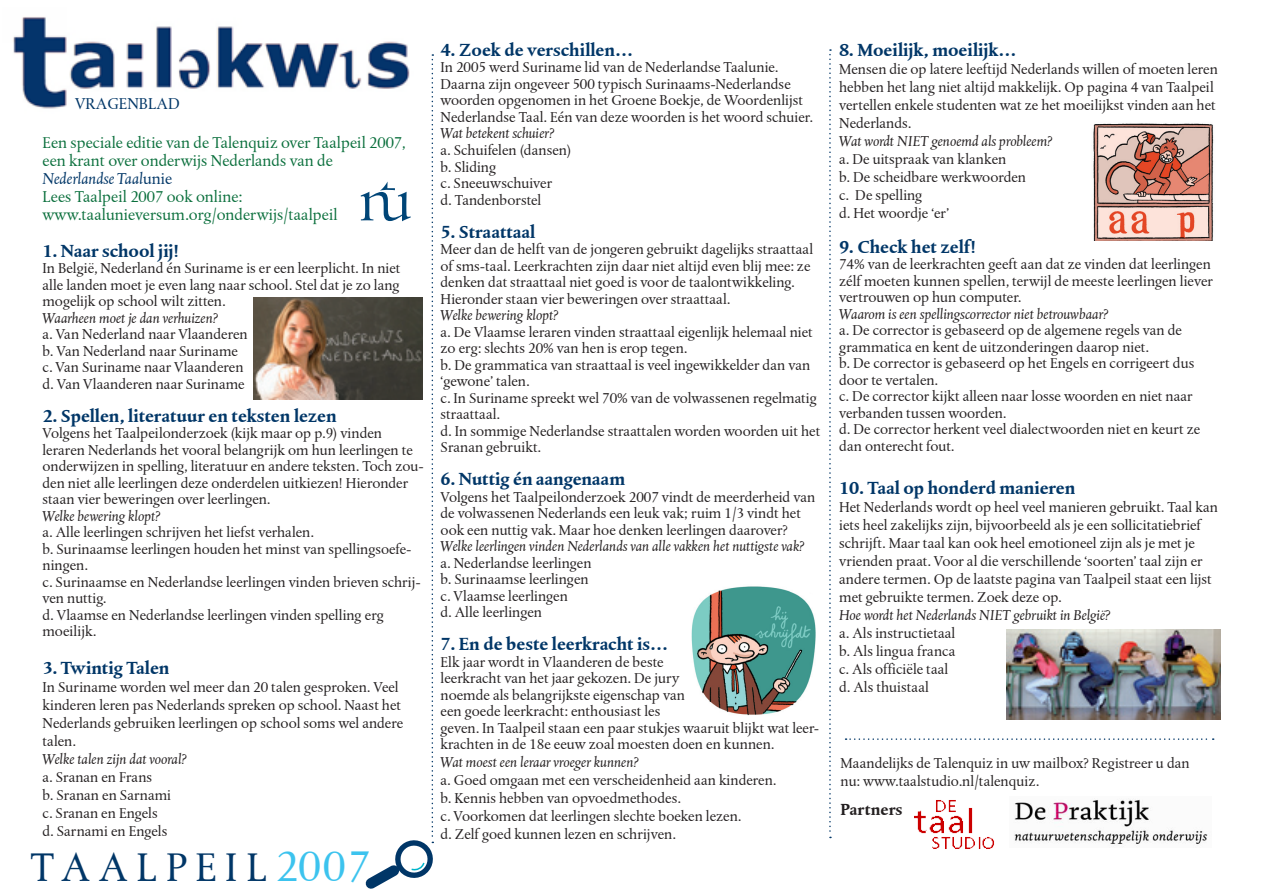
<style>
.page{position:relative;width:1263px;height:893px;background:#fff}
.page>*{position:absolute;margin:0;border:0;box-sizing:border-box;transform-origin:0 0}
.t1{font:42px "DTL Albertina T";letter-spacing:.2em;color:#003667}
.t2{font:700 18px "DTL Albertina T";color:#003667}
.t3{font:16.5px/18px "DTL Albertina T";color:#0a6f3c}
.t4{font:italic 16.5px "DTL Albertina T";color:#003667}
.t5{font:16.5px "DTL Albertina T";color:#003667}
.t6{font:700 16.5px "DTL Albertina T";color:#231f20}
.t7{font:15px/16.5px "DTL Albertina T";color:#231f20}
.t8{font:italic 15px "DTL Albertina T";color:#231f20}
.s1{font-style:normal}
.s2{font-size:45px;color:#3cc3ee}
</style>
<div class="page">
<img style="left:13px;top:17px;width:395px;height:92px">
<svg style="left:829px;top:49px;width:2px;height:789px"></svg>
<img style="left:914px;top:800px;width:80px;height:49px">
<svg style="left:845px;top:738px;width:369px;height:2px"></svg>
<img style="left:253px;top:298px;width:108px;height:102px">
<img style="left:1093px;top:123px;width:121px;height:117px">
<img style="left:1007px;top:629px;width:213px;height:90px">
<img style="left:691px;top:586px;width:125px;height:130px">
<svg style="left:361px;top:54px;width:72px;height:835px"></svg>
<img style="left:1014px;top:799px;width:194px;height:46px">
<p class="t5" style="left:75px;top:93px;width:106px">VRAGENBLAD</p>
<p class="t3" style="left:43px;top:134px;width:365px">Een speciale editie van de Talenquiz over Taalpeil 2007, een krant over onderwijs Nederlands van de</p>
<p class="t4" style="left:43px;top:169px;width:131px">Nederlandse Taal<span class="s1">unie</span></p>
<p class="t3" style="left:43px;top:188px;width:201px">Lees Taalpeil 2007 ook online:</p>
<p class="t3" style="left:43px;top:206px;width:297px">www.taalunieversum.org/onderwijs/taalpeil</p>
<p class="t2" style="left:43px;top:239px;width:137px">1. Naar school jij!</p>
<p class="t7" style="left:43px;top:260px;width:360px;text-align:justify">In België, Nederland én Suriname is er een leerplicht. In niet alle landen moet je even lang naar school. Stel dat je zo lang mogelijk op school wilt zitten.</p>
<p class="t8" style="left:43px;top:309px;width:177px">Waarheen moet je dan verhuizen?</p>
<p class="t7" style="left:43px;top:326px;width:207px">a. Van Nederland naar Vlaanderen</p>
<p class="t7" style="left:43px;top:342px;width:197px">b. Van Nederland naar Suriname</p>
<p class="t7" style="left:43px;top:359px;width:203px">c. Van Suriname naar Vlaanderen</p>
<p class="t7" style="left:43px;top:375px;width:204px">d. Van Vlaanderen naar Suriname</p>
<p class="t2" style="left:43px;top:404px;width:296px">2. Spellen, literatuur en teksten lezen</p>
<p class="t7" style="left:43px;top:425px;width:382px">Volgens het Taalpeilonderzoek (kijk maar op p.9) vinden leraren Nederlands het vooral belangrijk om hun leerlingen te onderwijzen in spelling, literatuur en andere teksten. Toch zou&shy;den niet alle leerlingen deze onderdelen uitkiezen! Hieronder staan vier beweringen over leerlingen.</p>
<p class="t8" style="left:43px;top:507px;width:119px">Welke bewering klopt?</p>
<p class="t7" style="left:43px;top:524px;width:273px">a. Alle leerlingen schrijven het liefst verhalen.</p>
<p class="t7" style="left:43px;top:540px;width:370px">b. Surinaamse leerlingen houden het minst van spellingsoefe&shy;ningen.</p>
<p class="t7" style="left:43px;top:573px;width:380px">c. Surinaamse en Nederlandse leerlingen vinden brieven schrij&shy;ven nuttig.</p>
<p class="t7" style="left:43px;top:606px;width:343px">d. Vlaamse en Nederlandse leerlingen vinden spelling erg moeilijk.</p>
<p class="t2" style="left:43px;top:657px;width:128px">3. Twintig Talen</p>
<p class="t7" style="left:43px;top:678px;width:362px;line-height:18px">In Suriname worden wel meer dan 20 talen gesproken. Veel kinderen leren pas Nederlands spreken op school. Naast het Nederlands gebruiken leerlingen op school soms wel andere talen.</p>
<p class="t8" style="left:43px;top:750px;width:145px">Welke talen zijn dat vooral?</p>
<p class="t7" style="left:43px;top:769px;width:111px">a. Sranan en Frans</p>
<p class="t7" style="left:43px;top:787px;width:130px">b. Sranan en Sarnami</p>
<p class="t7" style="left:43px;top:805px;width:117px">c. Sranan en Engels</p>
<p class="t7" style="left:43px;top:823px;width:126px">d. Sarnami en Engels</p>
<p class="t1" style="left:31px;top:842px;width:341px">TAALPEIL <span class="s2">2007</span></p>
<p class="t2" style="left:441px;top:38px;width:194px">4. Zoek de verschillen…</p>
<p class="t7" style="left:441px;top:59px;width:374px">In 2005 werd Suriname lid van de Nederlandse Taalunie.<br>Daarna zijn ongeveer 500 typisch Surinaams-Nederlandse woorden opgenomen in het Groene Boekje, de Woordenlijst Nederlandse Taal. Eén van deze woorden is het woord schuier.</p>
<p class="t8" style="left:441px;top:125px;width:115px">Wat betekent schuier?</p>
<p class="t7" style="left:441px;top:142px;width:132px">a. Schuifelen (dansen)</p>
<p class="t7" style="left:441px;top:158px;width:57px">b. Sliding</p>
<p class="t7" style="left:441px;top:175px;width:113px">c. Sneeuwschuiver</p>
<p class="t7" style="left:441px;top:191px;width:102px">d. Tandenborstel</p>
<p class="t2" style="left:441px;top:220px;width:96px">5. Straattaal</p>
<p class="t7" style="left:441px;top:241px;width:374px">Meer dan de helft van de jongeren gebruikt dagelijks straattaal of sms-taal. Leerkrachten zijn daar niet altijd even blij mee: ze denken dat straattaal niet goed is voor de taalontwikkeling.<br>Hieronder staan vier beweringen over straattaal.</p>
<p class="t8" style="left:441px;top:306px;width:119px">Welke bewering klopt?</p>
<p class="t7" style="left:441px;top:323px;width:374px">a. De Vlaamse leraren vinden straattaal eigenlijk helemaal niet zo erg: slechts 20% van hen is erop tegen.</p>
<p class="t7" style="left:441px;top:356px;width:371px">b. De grammatica van straattaal is veel ingewikkelder dan van ‘gewone’ talen.</p>
<p class="t7" style="left:441px;top:389px;width:378px">c. In Suriname spreekt wel 70% van de volwassenen regelmatig straattaal.</p>
<p class="t7" style="left:441px;top:422px;width:381px">d. In sommige Nederlandse straattalen worden woorden uit het<br>Sranan gebruikt.</p>
<p class="t2" style="left:441px;top:467px;width:186px">6. Nuttig én aangenaam</p>
<p class="t7" style="left:441px;top:488px;width:376px">Volgens het Taalpeilonderzoek 2007 vindt de meerderheid van de volwassenen Nederlands een leuk vak; ruim 1/3 vindt het ook een nuttig vak. Maar hoe denken leerlingen daarover?</p>
<p class="t8" style="left:441px;top:537px;width:365px">Welke leerlingen vinden Nederlands van alle vakken het nuttigste vak?</p>
<p class="t7" style="left:441px;top:554px;width:153px">a. Nederlandse leerlingen</p>
<p class="t7" style="left:441px;top:571px;width:150px">b. Surinaamse leerlingen</p>
<p class="t7" style="left:441px;top:587px;width:129px">c. Vlaamse leerlingen</p>
<p class="t7" style="left:441px;top:604px;width:103px">d. Alle leerlingen</p>
<p class="t2" style="left:441px;top:632px;width:229px">7. En de beste leerkracht is…</p>
<p class="t7" style="left:441px;top:653px;width:225px">Elk jaar wordt in Vlaanderen de beste</p>
<p class="t7" style="left:441px;top:670px;width:240px">leerkracht van het jaar gekozen. De jury</p>
<p class="t7" style="left:441px;top:686px;width:246px">noemde als belangrijkste eigenschap van</p>
<p class="t7" style="left:441px;top:703px;width:221px">een goede leerkracht: enthousiast les</p>
<p class="t7" style="left:441px;top:719px;width:380px">geven. In Taalpeil staan een paar stukjes waaruit blijkt wat leer&shy;krachten in de 18e eeuw zoal moesten doen en kunnen.</p>
<p class="t8" style="left:441px;top:753px;width:199px">Wat moest een leraar vroeger kunnen?</p>
<p class="t7" style="left:441px;top:772px;width:337px">a. Goed omgaan met een verscheidenheid aan kinderen.</p>
<p class="t7" style="left:441px;top:790px;width:242px">b. Kennis hebben van opvoedmethodes.</p>
<p class="t7" style="left:441px;top:808px;width:302px">c. Voorkomen dat leerlingen slechte boeken lezen.</p>
<p class="t7" style="left:441px;top:826px;width:237px">d. Zelf goed kunnen lezen en schrijven.</p>
<p class="t2" style="left:839px;top:38px;width:179px">8. Moeilijk, moeilijk…</p>
<p class="t7" style="left:839px;top:60px;width:380px;line-height:18px">Mensen die op latere leeftijd Nederlands willen of moeten leren hebben het lang niet altijd makkelijk. Op pagina 4 van Taalpeil vertellen enkele studenten wat ze het moeilijkst vinden aan het Nederlands.</p>
<p class="t8" style="left:839px;top:132px;width:214px">Wat wordt NIET genoemd als probleem?</p>
<p class="t7" style="left:839px;top:151px;width:169px">a. De uitspraak van klanken</p>
<p class="t7" style="left:839px;top:169px;width:189px">b. De scheidbare werkwoorden</p>
<p class="t7" style="left:839px;top:187px;width:85px">c. De spelling</p>
<p class="t7" style="left:839px;top:205px;width:112px">d. Het woordje ‘er’</p>
<p class="t2" style="left:839px;top:235px;width:138px">9. Check het zelf!</p>
<p class="t7" style="left:839px;top:256px;width:375px">74% van de leerkrachten geeft aan dat ze vinden dat leerlingen zélf moeten kunnen spellen, terwijl de meeste leerlingen liever vertrouwen op hun computer.</p>
<p class="t8" style="left:839px;top:305px;width:270px">Waarom is een spellingscorrector niet betrouwbaar?</p>
<p class="t7" style="left:839px;top:322px;width:344px">a. De corrector is gebaseerd op de algemene regels van de grammatica en kent de uitzonderingen daarop niet.</p>
<p class="t7" style="left:839px;top:355px;width:357px">b. De corrector is gebaseerd op het Engels en corrigeert dus door te vertalen.</p>
<p class="t7" style="left:839px;top:388px;width:355px">c. De corrector kijkt alleen naar losse woorden en niet naar verbanden tussen woorden.</p>
<p class="t7" style="left:839px;top:421px;width:363px">d. De corrector herkent veel dialectwoorden niet en keurt ze dan onterecht fout.</p>
<p class="t2" style="left:839px;top:476px;width:238px">10. Taal op honderd manieren</p>
<p class="t7" style="left:839px;top:498px;width:381px;line-height:18px">Het Nederlands wordt op heel veel manieren gebruikt. Taal kan iets heel zakelijks zijn, bijvoorbeeld als je een sollicitatiebrief schrijft. Maar taal kan ook heel emotioneel zijn als je met je vrienden praat. Voor al die verschillende ‘soorten’ taal zijn er andere termen. Op de laatste pagina van Taalpeil staat een lijst met gebruikte termen. Zoek deze op.</p>
<p class="t8" style="left:839px;top:606px;width:272px">Hoe wordt het Nederlands NIET gebruikt in België?</p>
<p class="t7" style="left:839px;top:624px;width:118px">a. Als instructietaal</p>
<p class="t7" style="left:839px;top:642px;width:118px">b. Als lingua franca</p>
<p class="t7" style="left:839px;top:660px;width:111px">c. Als officiële taal</p>
<p class="t7" style="left:839px;top:678px;width:91px">d. Als thuistaal</p>
<p class="t7" style="left:840px;top:754px;width:351px;line-height:18px">Maandelijks de Talenquiz in uw mailbox? Registreer u dan nu: www.taalstudio.nl/talenquiz.</p>
<p class="t6" style="left:840px;top:798px;width:63px">Partners</p>
</div>
